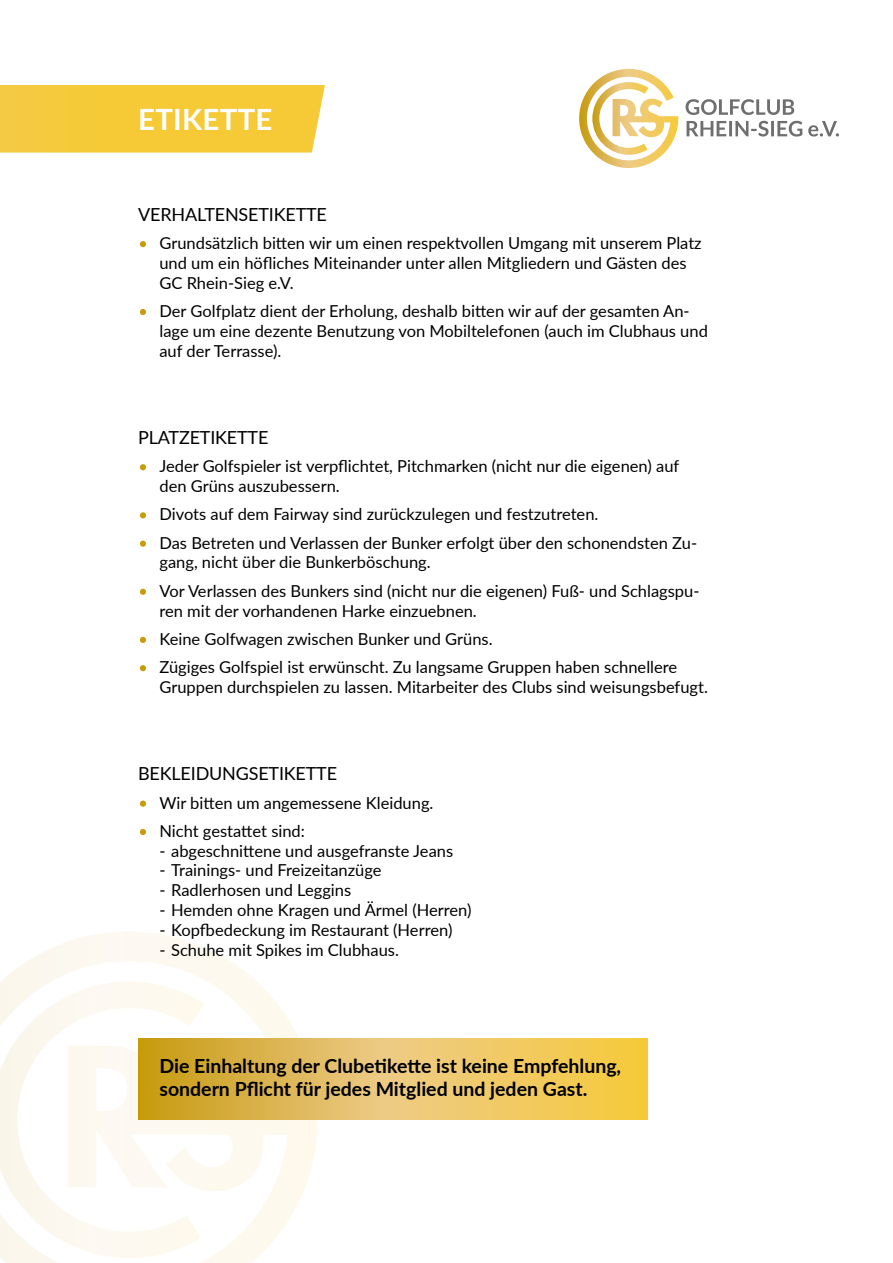
<style>
.page{position:relative;width:893px;height:1263px;background:#fff}
.page>*{position:absolute;margin:0;border:0;box-sizing:border-box;transform-origin:0 0}
.t1{font:700 29.4px "Lato";letter-spacing:.01em;color:#fff}
.t2{font:700 19.5px/23.4px "Lato";color:#000}
.t3{font:18px "Lato";letter-spacing:-.01em;color:#000}
.t4{font:16.5px/19.8px "Lato";color:#000}
.s1{color:#fff}
</style>
<div class="page">
<svg style="left:0;top:932px;width:318px;height:331px"></svg>
<svg style="left:138px;top:1038px;width:510px;height:81px;background:#e5be55"></svg>
<svg style="left:0;top:85px;width:325px;height:68px;background:#f5cb3c"></svg>
<svg style="left:687px;top:121px;width:152px;height:16px"></svg>
<svg style="left:686px;top:99px;width:108px;height:16px"></svg>
<svg style="left:579px;top:69px;width:99px;height:99px"></svg>
<h1 class="t1" style="left:138px;top:98px;width:136px">ETIKETTE</h1>
<p class="t3" style="left:138px;top:201px;width:190px">VERHALTENSETIKETTE</p>
<p class="t4" style="left:159px;top:232px;width:544px;text-indent:-21px"><span class="s1">•</span> Grundsätzlich bitten wir um einen respektvollen Umgang mit unserem Platz und um ein höfliches Miteinander unter allen Mitgliedern und Gästen des<br>GC Rhein-Sieg e.V.</p>
<p class="t4" style="left:159px;top:300px;width:550px;text-indent:-21px"><span class="s1">•</span> Der Golfplatz dient der Erholung, deshalb bitten wir auf der gesamten An&shy;lage um eine dezente Benutzung von Mobiltelefonen (auch im Clubhaus und auf der Terrasse).</p>
<p class="t3" style="left:138px;top:424px;width:132px">PLATZETIKETTE</p>
<p class="t4" style="left:159px;top:456px;width:521px;text-indent:-21px"><span class="s1">•</span> Jeder Golfspieler ist verpflichtet, Pitchmarken (nicht nur die eigenen) auf den Grüns auszubessern.</p>
<p class="t4" style="left:138px;top:504px;width:462px"><span class="s1">•</span> Divots auf dem Fairway sind zurückzulegen und festzutreten.</p>
<p class="t4" style="left:159px;top:532px;width:539px;text-indent:-21px"><span class="s1">•</span> Das Betreten und Verlassen der Bunker erfolgt über den schonendsten Zu&shy;gang, nicht über die Bunkerböschung.</p>
<p class="t4" style="left:159px;top:580px;width:542px;text-indent:-21px"><span class="s1">•</span> Vor Verlassen des Bunkers sind (nicht nur die eigenen) Fuß- und Schlagspu&shy;ren mit der vorhandenen Harke einzuebnen.</p>
<p class="t4" style="left:138px;top:628px;width:356px"><span class="s1">•</span> Keine Golfwagen zwischen Bunker und Grüns.</p>
<p class="t4" style="left:159px;top:656px;width:550px;text-indent:-21px"><span class="s1">•</span> Zügiges Golfspiel ist erwünscht. Zu langsame Gruppen haben schnellere<br>Gruppen durchspielen zu lassen. Mitarbeiter des Clubs sind weisungsbefugt.</p>
<p class="t3" style="left:138px;top:761px;width:200px">BEKLEIDUNGSETIKETTE</p>
<p class="t4" style="left:138px;top:792px;width:297px"><span class="s1">•</span> Wir bitten um angemessene Kleidung.</p>
<p class="t4" style="left:138px;top:820px;width:168px"><span class="s1">•</span> Nicht gestattet sind:</p>
<p class="t4" style="left:159px;top:840px;width:295px">- abgeschnittene und ausgefranste Jeans</p>
<p class="t4" style="left:159px;top:860px;width:224px">- Trainings- und Freizeitanzüge</p>
<p class="t4" style="left:159px;top:880px;width:193px">- Radlerhosen und Leggins</p>
<p class="t4" style="left:159px;top:899px;width:314px">- Hemden ohne Kragen und Ärmel (Herren)</p>
<p class="t4" style="left:159px;top:919px;width:294px">- Kopfbedeckung im Restaurant (Herren)</p>
<p class="t4" style="left:159px;top:939px;width:241px">- Schuhe mit Spikes im Clubhaus.</p>
<p class="t2" style="left:159px;top:1053px;width:463px">Die Einhaltung der Clubetikette ist keine Empfehlung, sondern Pflicht für jedes Mitglied und jeden Gast.</p>
</div>
